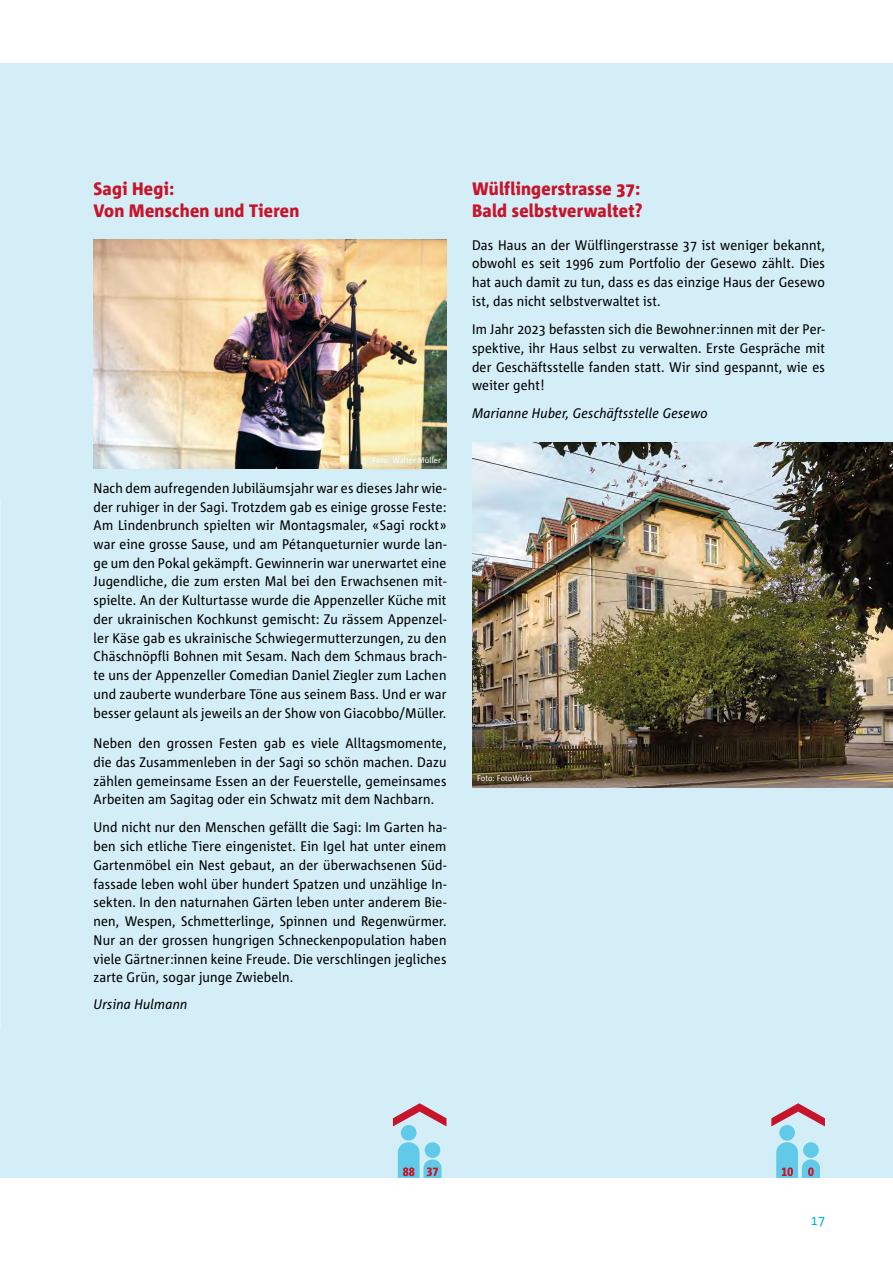
<style>
.page{position:relative;width:893px;height:1263px;background:#fff}
.page>*{position:absolute;margin:0;border:0;box-sizing:border-box;transform-origin:0 0}
.t1{font:800 18px/22.5px "Corpid C1 s S Cd";letter-spacing:.015em;color:#c8142b}
.t2{font:13.8px/18.8px "Corpid C1 s S Cd";letter-spacing:.015em;color:#000;text-align:justify}
.t3{font:italic 13.8px "Corpid C1 s S Cd";letter-spacing:.015em;color:#000}
.t4{font:13.8px "Corpid C1 s S Cd";color:#00b5e1}
.t5{font:8.25px "Corpid C1 s S Cd";letter-spacing:.015em;color:#fff}
</style>
<div class="page">
<div style="left:0;top:64px;width:893px;height:1114px;background:#d4eef7"></div>
<svg style="left:393px;top:1103px;width:53px;height:23px"></svg>
<div style="left:401px;top:1125px;width:16px;height:16px;background:#60cae8;border-radius:50%"></div>
<svg style="left:398px;top:1142px;width:44px;height:36px"></svg>
<svg style="left:771px;top:1103px;width:54px;height:23px"></svg>
<div style="left:779px;top:1125px;width:16px;height:16px;background:#60cae8;border-radius:50%"></div>
<svg style="left:776px;top:1142px;width:44px;height:36px"></svg>
<img style="left:472px;top:443px;width:421px;height:345px">
<img style="left:94px;top:239px;width:352px;height:230px">
<div style="left:364px;top:449px;width:83px;height:22px;background:#000;opacity:.5"></div>
<h1 class="t1" style="left:94px;top:177px;width:207px">Sagi Hegi:<br>Von Menschen und Tieren</h1>
<p class="t5" style="left:373px;top:455px;width:70px">Foto: Walter Müller</p>
<p class="t2" style="left:94px;top:478px;width:354px">Nach dem aufregenden Jubiläumsjahr war es dieses Jahr wie&shy;der ruhiger in der Sagi. Trotzdem gab es einige grosse Feste:<br>Am Lindenbrunch spielten wir Montagsmaler, «Sagi rockt» war eine grosse Sause, und am Pétanqueturnier wurde lan&shy;ge um den Pokal gekämpft. Gewinnerin war unerwartet eine Jugendliche, die zum ersten Mal bei den Erwachsenen mit&shy;spielte. An der Kulturtasse wurde die Appenzeller Küche mit der ukrainischen Kochkunst gemischt: Zu rässem Appenzel&shy;ler Käse gab es ukrainische Schwiegermutterzungen, zu den Chäschnöpfli Bohnen mit Sesam. Nach dem Schmaus brach&shy;te uns der Appenzeller Comedian Daniel Ziegler zum Lachen und zauberte wunderbare Töne aus seinem Bass. Und er war besser gelaunt als jeweils an der Show von Giacobbo/Müller.</p>
<p class="t2" style="left:94px;top:733px;width:354px">Neben den grossen Festen gab es viele Alltagsmomente, die das Zusammenleben in der Sagi so schön machen. Dazu zählen gemeinsame Essen an der Feuerstelle, gemeinsames Arbeiten am Sagitag oder ein Schwatz mit dem Nachbarn.</p>
<p class="t2" style="left:94px;top:818px;width:354px">Und nicht nur den Menschen gefällt die Sagi: Im Garten ha&shy;ben sich etliche Tiere eingenistet. Ein Igel hat unter einem Gartenmöbel ein Nest gebaut, an der überwachsenen Süd&shy;fassade leben wohl über hundert Spatzen und unzählige In&shy;sekten. In den naturnahen Gärten leben unter anderem Bie&shy;nen, Wespen, Schmetterlinge, Spinnen und Regenwürmer.<br>Nur an der grossen hungrigen Schneckenpopulation haben viele Gärtner:innen keine Freude. Die verschlingen jegliches zarte Grün, sogar junge Zwiebeln.</p>
<p class="t3" style="left:94px;top:995px;width:95px">Ursina Hulmann</p>
<h1 class="t1" style="left:472px;top:177px;width:172px">Wülflingerstrasse 37:<br>Bald selbstverwaltet?</h1>
<p class="t2" style="left:472px;top:235px;width:354px">Das Haus an der Wülflingerstrasse 37 ist weniger bekannt, obwohl es seit 1996 zum Portfolio der Gesewo zählt. Dies hat auch damit zu tun, dass es das einzige Haus der Gesewo ist, das nicht selbstverwaltet ist.</p>
<p class="t2" style="left:472px;top:319px;width:354px">Im Jahr 2023 befassten sich die Bewohner:innen mit der Per&shy;spektive, ihr Haus selbst zu verwalten. Erste Gespräche mit der Geschäftsstelle fanden statt. Wir sind gespannt, wie es weiter geht!</p>
<p class="t3" style="left:472px;top:405px;width:237px">Marianne Huber, Geschäftsstelle Gesewo</p>
<p class="t5" style="left:477px;top:773px;width:56px">Foto: FotoWicki</p>
<p class="t4" style="left:811px;top:1211px;width:16px">17</p>
</div>
